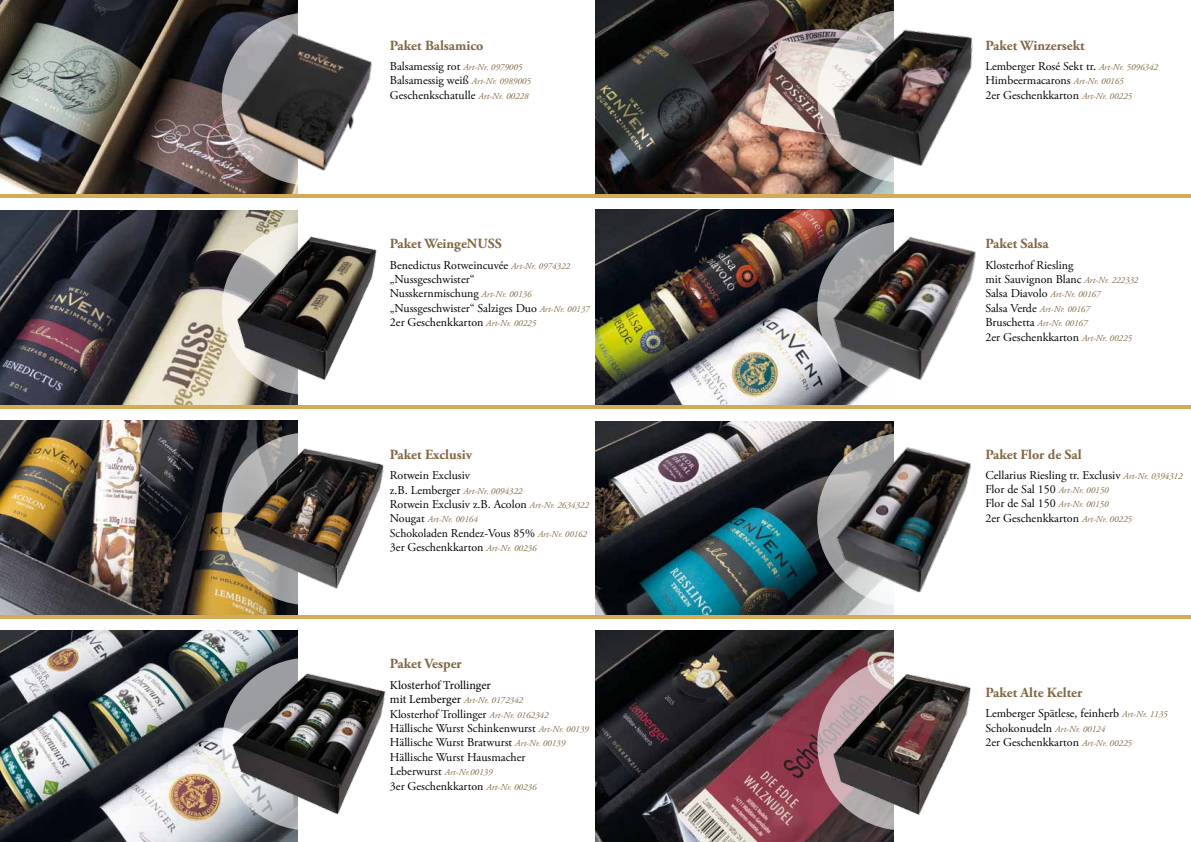
<style>
.page{position:relative;width:1191px;height:842px;background:#fff}
.page>*{position:absolute;margin:0;border:0;box-sizing:border-box;transform-origin:0 0}
.t1{font:700 14px "Adobe Garamond Pro";color:#806744}
.t2{font:12px/14.4px "Adobe Garamond Pro";color:#000}
.t3{font:12px "Minion Pro";letter-spacing:-.005em;color:#000}
.t4{font:italic 9px/14.4px "Adobe Garamond Pro";color:#806744}
.s1{font-style:italic;font-size:9px;color:#806744}
.s2{font-style:normal;font-size:12px;color:#000}
.s3{font-family:"Minion Pro";font-style:normal;font-size:12px;color:#000}
</style>
<div class="page">
<img style="left:595px;top:0;width:298px;height:195px">
<img style="left:595px;top:210px;width:298px;height:195px">
<svg style="left:817px;top:221px;width:175px;height:173px"></svg>
<img style="left:595px;top:421px;width:298px;height:194px">
<svg style="left:817px;top:433px;width:175px;height:173px"></svg>
<img style="left:833px;top:444px;width:138px;height:150px">
<img style="left:0;top:210px;width:298px;height:195px">
<svg style="left:222px;top:222px;width:175px;height:173px"></svg>
<img style="left:234px;top:234px;width:142px;height:146px">
<hr style="left:0;top:405px;width:1191px;height:4px;background:#d3aa58">
<img style="left:0;top:421px;width:298px;height:194px">
<hr style="left:0;top:615px;width:1191px;height:3px;background:#d3aa58">
<svg style="left:222px;top:432px;width:175px;height:173px"></svg>
<img style="left:230px;top:448px;width:167px;height:142px">
<img style="left:0;top:630px;width:298px;height:212px">
<svg style="left:222px;top:658px;width:175px;height:172px"></svg>
<img style="left:230px;top:669px;width:159px;height:150px">
<svg style="left:817px;top:10px;width:175px;height:173px"></svg>
<img style="left:825px;top:21px;width:158px;height:152px">
<img style="left:830px;top:234px;width:148px;height:148px">
<img style="left:0;top:0;width:298px;height:195px">
<hr style="left:0;top:195px;width:1191px;height:3px;background:#d3aa58">
<img style="left:595px;top:630px;width:298px;height:212px">
<svg style="left:817px;top:658px;width:175px;height:173px"></svg>
<img style="left:833px;top:673px;width:138px;height:142px">
<img style="left:218px;top:20px;width:154px;height:167px">
<p class="t1" style="left:390px;top:37px;width:95px">Paket Balsamico</p>
<p class="t2" style="left:390px;top:59px;width:143px">Balsamessig rot <span class="s1">Art-Nr. 0979005<br></span>Balsamessig weiß <span class="s1">Art-Nr. 0989005<br></span>Geschenkschatulle <span class="s1">Art-Nr. 00228</span></p>
<p class="t1" style="left:390px;top:235px;width:113px">Paket WeingeNUSS</p>
<p class="t2" style="left:390px;top:258px;width:201px">Benedictus Rotweincuvée <span class="s1">Art-Nr. 0974322 </span>„Nussgeschwister“<br>Nusskernmischung <span class="s1">Art-Nr. 00136 </span>„Nussgeschwister“ Salziges Duo <span class="s1">Art-Nr. 00137<br></span>2er Geschenkkarton <span class="s1">Art-Nr. 00225</span></p>
<p class="t1" style="left:390px;top:446px;width:84px">Paket Exclusiv</p>
<p class="t2" style="left:390px;top:469px;width:82px">Rotwein Exclusiv</p>
<p class="t4" style="left:390px;top:484px;width:134px"><span class="s2">z.B. Lemberger</span> Art-Nr. 0094322</p>
<p class="t2" style="left:390px;top:497px;width:200px">Rotwein Exclusiv z.B. Acolon <span class="s1">Art-Nr. 2634322</span></p>
<p class="t4" style="left:390px;top:513px;width:89px"><span class="s2">Nougat</span> Art-Nr. 00164</p>
<p class="t2" style="left:390px;top:526px;width:199px">Schokoladen Rendez-Vous 85% <span class="s1">Art-Nr. 00162<br></span>3er Geschenkkarton <span class="s1">Art-Nr. 00236</span></p>
<p class="t1" style="left:390px;top:655px;width:73px">Paket Vesper</p>
<p class="t3" style="left:390px;top:677px;width:103px">Klosterhof Trollinger</p>
<p class="t4" style="left:390px;top:693px;width:135px"><span class="s3">mit Lemberger</span> Art-Nr. 0172342</p>
<p class="t2" style="left:390px;top:707px;width:200px">Klosterhof Trollinger <span class="s1">Art-Nr. 0162342<br></span>Hällische Wurst Schinkenwurst <span class="s1">Art-Nr. 00139<br></span>Hällische Wurst Bratwurst <span class="s1">Art-Nr. 00139<br></span>Hällische Wurst Hausmacher</p>
<p class="t4" style="left:390px;top:765px;width:104px"><span class="s2">Leberwurst</span> Art-Nr.00139</p>
<p class="t2" style="left:390px;top:779px;width:148px">3er Geschenkkarton <span class="s1">Art-Nr. 00236</span></p>
<p class="t1" style="left:985px;top:37px;width:101px">Paket Winzersekt</p>
<p class="t2" style="left:985px;top:59px;width:174px">Lemberger Rosé Sekt tr. <span class="s1">Art-Nr. 5096342<br></span>Himbeermacarons <span class="s1">Art-Nr. 00165<br></span>2er Geschenkkarton <span class="s1">Art-Nr. 00225</span></p>
<p class="t1" style="left:985px;top:235px;width:65px">Paket Salsa</p>
<p class="t2" style="left:985px;top:258px;width:154px">Klosterhof Riesling<br>mit Sauvignon Blanc <span class="s1">Art-Nr. 222332<br></span>Salsa Diavolo <span class="s1">Art-Nr. 00167</span></p>
<p class="t4" style="left:985px;top:302px;width:106px"><span class="s2">Salsa Verde</span> Art-Nr. 00167<br><span class="s2">Bruschetta</span> Art-Nr. 00167</p>
<p class="t2" style="left:985px;top:330px;width:148px">2er Geschenkkarton <span class="s1">Art-Nr. 00225</span></p>
<p class="t1" style="left:985px;top:446px;width:98px">Paket Flor de Sal</p>
<p class="t2" style="left:985px;top:468px;width:199px">Cellarius Riesling tr. Exclusiv <span class="s1">Art-Nr. 0394312<br></span>Flor de Sal 150 <span class="s1">Art-Nr. 00150<br></span>Flor de Sal 150 <span class="s1">Art-Nr. 00150<br></span>2er Geschenkkarton <span class="s1">Art-Nr. 00225</span></p>
<p class="t1" style="left:985px;top:685px;width:98px">Paket Alte Kelter</p>
<p class="t2" style="left:985px;top:707px;width:184px">Lemberger Spätlese, feinherb <span class="s1">Art-Nr. 1135<br></span>Schokonudeln <span class="s1">Art-Nr. 00124<br></span>2er Geschenkkarton <span class="s1">Art-Nr. 00225</span></p>
</div>
